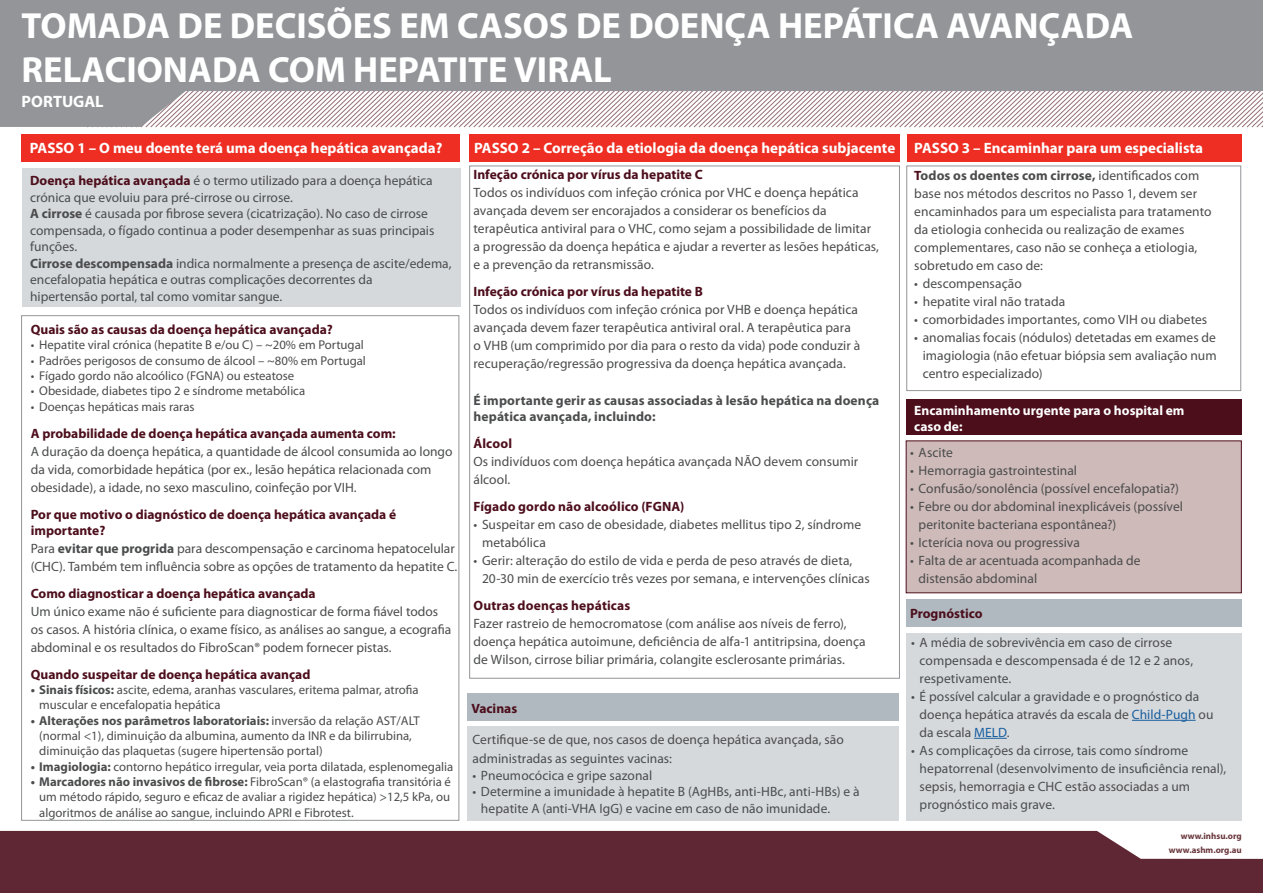
<style>
.page{position:relative;width:1263px;height:893px;background:#fff}
.page>*{position:absolute;margin:0;border:0;box-sizing:border-box;transform-origin:0 0}
.t1{font:700 36.45px/43.8px "Myriad Pro";color:#fff}
.t2{font:700 16.5px "Myriad Pro";color:#fff}
.t3{font:700 15px "Myriad Pro";color:#fff}
.t4{font:13.5px/18px "Myriad Pro";color:#4b4c4d}
.t5{font:700 13.5px/16.2px "Myriad Pro";color:#4d0e1c}
.t6{font:700 13.5px/16.2px "Myriad Pro";letter-spacing:.01em;color:#4b4c4d}
.t7{font:700 13.5px/16.5px "Myriad Pro";color:#fff}
.t8{font:12.75px/15.3px "Myriad Pro";color:#4b4c4d}
.t9{font:700 9px/13.5px "Myriad Pro";color:#69363b;text-align:right}
.s1{font-weight:700;color:#4d0e1c}
.s2{font-weight:700}
.s3{color:#175d9e}
</style>
<div class="page">
<svg style="left:0;top:0;width:1263px;height:127px;background:#a5a4a7"></svg>
<div style="left:0;top:831px;width:1263px;height:62px;background:#5f2633"></div>
<div style="left:21px;top:134px;width:439px;height:27px;background:#ee2e22"></div>
<div style="left:22px;top:168px;width:438px;height:139px;background:#d6d9dc"></div>
<div style="left:470px;top:134px;width:430px;height:27px;background:#ee2e22"></div>
<div style="left:467px;top:694px;width:432px;height:27px;background:#afb9bf"></div>
<div style="left:467px;top:726px;width:432px;height:95px;background:#d6d9dc"></div>
<div style="left:907px;top:134px;width:334px;height:27px;background:#ee2e22"></div>
<div style="left:906px;top:166px;width:335px;height:225px;border:1px solid #939598"></div>
<div style="left:906px;top:440px;width:336px;height:153px;background:#cebab8;border:1px solid #4d0e1c"></div>
<div style="left:906px;top:399px;width:336px;height:36px;background:#4d0e1c"></div>
<div style="left:906px;top:634px;width:336px;height:187px;background:#d6d9dc"></div>
<hr style="left:1132px;top:720px;width:64px;height:1px;background:#175d9e">
<hr style="left:974px;top:738px;width:33px;height:1px;background:#175d9e">
<div style="left:906px;top:600px;width:336px;height:27px;background:#afb9bf"></div>
<p class="t1" style="left:22px;top:3px;width:1113px">TOMADA DE DECISÕES EM CASOS DE DOENÇA HEPÁTICA AVANÇADA<br>RELACIONADA COM HEPATITE VIRAL</p>
<p class="t2" style="left:22px;top:91px;width:84px">PORTUGAL</p>
<p class="t3" style="left:30px;top:138px;width:414px">PASSO 1 – O meu doente terá uma doença hepática avançada?</p>
<p class="t4" style="left:30px;top:172px;width:404px;line-height:16.5px"><span class="s1">Doença hepática avançada</span> é o termo utilizado para a doença hepática crónica que evoluiu para pré-cirrose ou cirrose.</p>
<p class="t4" style="left:30px;top:205px;width:406px;line-height:16.5px"><span class="s2">A cirrose</span> é causada por fibrose severa (cicatrização). No caso de cirrose compensada, o fígado continua a poder desempenhar as suas principais funções.</p>
<p class="t4" style="left:30px;top:255px;width:423px;line-height:16.5px"><span class="s2">Cirrose descompensada</span> indica normalmente a presença de ascite/edema, encefalopatia hepática e outras complicações decorrentes da</p>
<p class="t4" style="left:30px;top:287px;width:254px">hipertensão portal, tal como vomitar sangue.</p>
<p class="t5" style="left:31px;top:321px;width:304px">Quais são as causas da doença hepática avançada?</p>
<p class="t8" style="left:31px;top:337px;width:335px">• Hepatite viral crónica (hepatite B e/ou C) – ~20% em Portugal</p>
<p class="t8" style="left:31px;top:353px;width:337px">• Padrões perigosos de consumo de álcool – ~80% em Portugal</p>
<p class="t8" style="left:31px;top:368px;width:265px">• Fígado gordo não alcoólico (FGNA) ou esteatose</p>
<p class="t8" style="left:31px;top:383px;width:276px">• Obesidade, diabetes tipo 2 e síndrome metabólica</p>
<p class="t8" style="left:31px;top:399px;width:165px">• Doenças hepáticas mais raras</p>
<p class="t5" style="left:31px;top:425px;width:366px">A probabilidade de doença hepática avançada aumenta com:</p>
<p class="t4" style="left:31px;top:442px;width:423px">A duração da doença hepática, a quantidade de álcool consumida ao longo da vida, comorbidade hepática (por ex., lesão hepática relacionada com obesidade), a idade, no sexo masculino, coinfeção por VIH.</p>
<p class="t5" style="left:31px;top:506px;width:367px">Por que motivo o diagnóstico de doença hepática avançada é importante?</p>
<p class="t4" style="left:31px;top:539px;width:428px">Para <span class="s2">evitar que progrida</span> para descompensação e carcinoma hepatocelular (CHC). Também tem influência sobre as opções de tratamento da hepatite C.</p>
<p class="t5" style="left:31px;top:585px;width:286px">Como diagnosticar a doença hepática avançada</p>
<p class="t4" style="left:31px;top:602px;width:422px">Um único exame não é suficiente para diagnosticar de forma fiável todos os casos. A história clínica, o exame físico, as análises ao sangue, a ecografia abdominal e os resultados do FibroScan® podem fornecer pistas.</p>
<p class="t5" style="left:31px;top:666px;width:281px">Quando suspeitar de doença hepática avançad</p>
<p class="t8" style="left:39px;top:682px;width:381px;text-indent:-9px"><span class="s2">• Sinais físicos:</span> ascite, edema, aranhas vasculares, eritema palmar, atrofia muscular e encefalopatia hepática</p>
<p class="t8" style="left:39px;top:713px;width:382px;text-indent:-9px"><span class="s2">• Alterações nos parâmetros laboratoriais:</span> inversão da relação AST/ALT (normal &lt;1), diminuição da albumina, aumento da INR e da bilirrubina, diminuição das plaquetas (sugere hipertensão portal)</p>
<p class="t8" style="left:31px;top:759px;width:424px"><span class="s2">• Imagiologia:</span> contorno hepático irregular, veia porta dilatada, esplenomegalia</p>
<p class="t8" style="left:39px;top:774px;width:413px;text-align:justify;text-indent:-9px"><span class="s2">• Marcadores não invasivos de fibrose:</span> FibroScan® (a elastografia transitória é um método rápido, seguro e eficaz de avaliar a rigidez hepática) &gt;12,5 kPa, ou algoritmos de análise ao sangue, incluindo APRI e Fibrotest.</p>
<p class="t3" style="left:474px;top:138px;width:423px">PASSO 2 – Correção da etiologia da doença hepática subjacente</p>
<p class="t5" style="left:473px;top:166px;width:231px">Infeção crónica por vírus da hepatite C</p>
<p class="t4" style="left:473px;top:183px;width:407px">Todos os indivíduos com infeção crónica por VHC e doença hepática avançada devem ser encorajados a considerar os benefícios da terapêutica antiviral para o VHC, como sejam a possibilidade de limitar a progressão da doença hepática e ajudar a reverter as lesões hepáticas, e a prevenção da retransmissão.</p>
<p class="t5" style="left:473px;top:283px;width:231px">Infeção crónica por vírus da hepatite B</p>
<p class="t4" style="left:473px;top:300px;width:388px">Todos os indivíduos com infeção crónica por VHB e doença hepática avançada devem fazer terapêutica antiviral oral. A terapêutica para o VHB (um comprimido por dia para o resto da vida) pode conduzir à recuperação/regressão progressiva da doença hepática avançada.</p>
<p class="t6" style="left:473px;top:392px;width:407px">É importante gerir as causas associadas à lesão hepática na doença hepática avançada, incluindo:</p>
<p class="t5" style="left:473px;top:435px;width:40px">Álcool</p>
<p class="t4" style="left:473px;top:453px;width:386px">Os indivíduos com doença hepática avançada NÃO devem consumir álcool.</p>
<p class="t5" style="left:473px;top:498px;width:212px">Fígado gordo não alcoólico (FGNA)</p>
<p class="t4" style="left:482px;top:516px;width:381px;text-indent:-9px">• Suspeitar em caso de obesidade, diabetes mellitus tipo 2, síndrome metabólica</p>
<p class="t4" style="left:482px;top:552px;width:389px;text-indent:-9px">• Gerir: alteração do estilo de vida e perda de peso através de dieta,<br>20-30 min de exercício três vezes por semana, e intervenções clínicas</p>
<p class="t5" style="left:473px;top:597px;width:158px">Outras doenças hepáticas</p>
<p class="t4" style="left:473px;top:615px;width:394px">Fazer rastreio de hemocromatose (com análise aos níveis de ferro), doença hepática autoimune, deficiência de alfa-1 antitripsina, doença de Wilson, cirrose biliar primária, colangite esclerosante primárias.</p>
<p class="t5" style="left:471px;top:699px;width:47px">Vacinas</p>
<p class="t4" style="left:472px;top:729px;width:373px;line-height:19.5px">Certifique-se de que, nos casos de doença hepática avançada, são administradas as seguintes vacinas:</p>
<p class="t4" style="left:472px;top:766px;width:181px">• Pneumocócica e gripe sazonal</p>
<p class="t4" style="left:481px;top:783px;width:380px;line-height:16.5px;text-indent:-9px">• Determine a imunidade à hepatite B (AgHBs, anti-HBc, anti-HBs) e à hepatite A (anti-VHA IgG) e vacine em caso de não imunidade.</p>
<p class="t3" style="left:914px;top:138px;width:290px">PASSO 3 – Encaminhar para um especialista</p>
<p class="t4" style="left:914px;top:166px;width:299px"><span class="s1">T</span><span class="s2">odos os doentes com cirrose,</span> identificados com base nos métodos descritos no Passo 1, devem ser encaminhados para um especialista para tratamento da etiologia conhecida ou realização de exames complementares, caso não se conheça a etiologia, sobretudo em caso de:</p>
<p class="t4" style="left:914px;top:274px;width:109px">• descompensação</p>
<p class="t4" style="left:914px;top:292px;width:153px">• hepatite viral não tratada</p>
<p class="t4" style="left:914px;top:310px;width:294px">• comorbidades importantes, como VIH ou diabetes</p>
<p class="t4" style="left:923px;top:328px;width:295px;text-align:justify;text-indent:-9px">• anomalias focais (nódulos) detetadas em exames de imagiologia (não efetuar biópsia sem avaliação num centro especializado)</p>
<p class="t7" style="left:914px;top:401px;width:272px">Encaminhamento urgente para o hospital em caso de:</p>
<p class="t4" style="left:910px;top:444px;width:44px">• Ascite</p>
<p class="t4" style="left:910px;top:462px;width:169px">• Hemorragia gastrointestinal</p>
<p class="t4" style="left:910px;top:480px;width:270px">• Confusão/sonolência (possível encefalopatia?)</p>
<p class="t4" style="left:918px;top:498px;width:266px;text-indent:-9px">• Febre ou dor abdominal inexplicáveis (possível peritonite bacteriana espontânea?)</p>
<p class="t4" style="left:910px;top:534px;width:172px">• Icterícia nova ou progressiva</p>
<p class="t4" style="left:918px;top:552px;width:224px;text-indent:-9px">• Falta de ar acentuada acompanhada de distensão abdominal</p>
<p class="t5" style="left:910px;top:605px;width:74px">Prognóstico</p>
<p class="t4" style="left:919px;top:633px;width:275px;text-indent:-9px">• A média de sobrevivência em caso de cirrose compensada e descompensada é de 12 e 2 anos, respetivamente.</p>
<p class="t4" style="left:919px;top:687px;width:295px;text-indent:-9px">• É possível calcular a gravidade e o prognóstico da doença hepática através da escala de <span class="s3">Child-Pugh</span> ou da escala <span class="s3">MELD</span>.</p>
<p class="t4" style="left:919px;top:741px;width:308px;text-indent:-9px">• As complicações da cirrose, tais como síndrome hepatorrenal (desenvolvimento de insuficiência renal), sepsis, hemorragia e CHC estão associadas a um prognóstico mais grave.</p>
<p class="t9" style="left:1169px;top:829px;width:74px">www.inhsu.org www.ashm.org.au</p>
</div>
